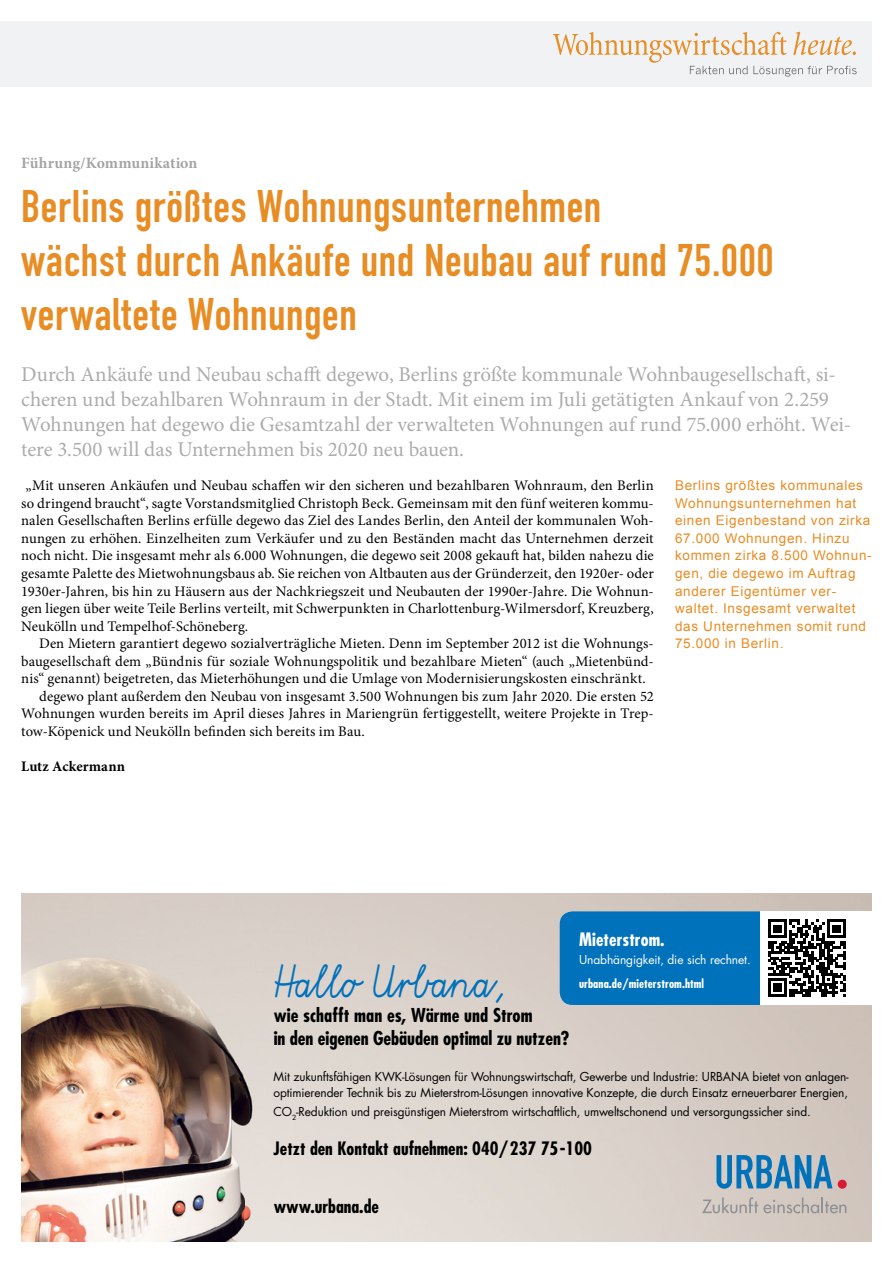
<style>
.page{position:relative;width:893px;height:1263px;background:#fff}
.page>*{position:absolute;margin:0;border:0;box-sizing:border-box;transform-origin:0 0}
.t1{font:45px/54px "DIN Engschrift";letter-spacing:.015em;color:#e88c24}
.t2{font:39.3px "Gruenewald VA";color:#0071bb;scale:.9 1}
.t3{font:21px/25.2px "Minion Pro";letter-spacing:-.005em;color:#acacac}
.t4{font:700 condensed 18.6px/22.8px "Futura Std";letter-spacing:-.005em;color:#000}
.t5{font:700 condensed 18px "Futura Std";color:#000}
.t6{font:700 condensed 18px "Futura Std";letter-spacing:.005em;color:#fff}
.t7{font:700 15.75px "Minion Pro";letter-spacing:.01em;color:#a4a4a4}
.t8{font:14.7px/17.5px "Minion Pro";letter-spacing:.005em;color:#000;text-align:justify}
.t9{font:700 14.7px "Minion Pro";letter-spacing:.005em;color:#000}
.t10{font:13.5px/17.5px "Arial";letter-spacing:.05em;color:#e88c24}
.t11{font:12px/15.8px "Futura Std";letter-spacing:-.01em;color:#000}
.t12{font:12px "Futura Std";letter-spacing:-.01em;color:#fff}
.t13{font:700 condensed 12px "Futura Std";letter-spacing:.005em;color:#fff}
</style>
<div class="page">
<div style="left:0;top:21px;width:872px;height:66px;background:#f1f2f3"></div>
<svg style="left:553px;top:32px;width:304px;height:45px"></svg>
<img style="left:21px;top:894px;width:851px;height:348px">
<svg style="left:716px;top:1155px;width:116px;height:34px;background:#659bbe"></svg>
<div style="left:838px;top:1180px;width:9px;height:9px;background:#da1a35;border-radius:50%"></div>
<svg style="left:702px;top:1197px;width:144px;height:16px;background:#c3bcb6"></svg>
<div style="left:760px;top:911px;width:112px;height:94px;background:#fff"></div>
<svg style="left:560px;top:911px;width:286px;height:94px"></svg>
<hr style="left:827px;top:919px;width:19px;height:3px;background:#000">
<p class="t7" style="left:21px;top:152px;width:178px">Führung/Kommunikation</p>
<h1 class="t1" style="left:21px;top:180px;width:754px">Berlins größtes Wohnungsunternehmen<br>wächst durch Ankäufe und Neubau auf rund 75.000 verwaltete Wohnungen</h1>
<p class="t3" style="left:21px;top:361px;width:831px">Durch Ankäufe und Neubau schafft degewo, Berlins größte kommunale Wohnbaugesellschaft, si&shy;cheren und bezahlbaren Wohnraum in der Stadt. Mit einem im Juli getätigten Ankauf von 2.259<br>Wohnungen hat degewo die Gesamtzahl der verwalteten Wohnungen auf rund 75.000 erhöht. Wei&shy;tere 3.500 will das Unternehmen bis 2020 neu bauen.</p>
<p class="t8" style="left:21px;top:477px;width:634px">„Mit unseren Ankäufen und Neubau schaffen wir den sicheren und bezahlbaren Wohnraum, den Berlin so dringend braucht“, sagte Vorstandsmitglied Christoph Beck. Gemeinsam mit den fünf weiteren kommu&shy;nalen Gesellschaften Berlins erfülle degewo das Ziel des Landes Berlin, den Anteil der kommunalen Woh&shy;nungen zu erhöhen. Einzelheiten zum Verkäufer und zu den Beständen macht das Unternehmen derzeit noch nicht. Die insgesamt mehr als 6.000 Wohnungen, die degewo seit 2008 gekauft hat, bilden nahezu die gesamte Palette des Mietwohnungsbaus ab. Sie reichen von Altbauten aus der Gründerzeit, den 1920er- oder 1930er-Jahren, bis hin zu Häusern aus der Nachkriegszeit und Neubauten der 1990er-Jahre. Die Wohnun&shy;gen liegen über weite Teile Berlins verteilt, mit Schwerpunkten in Charlottenburg-Wilmersdorf, Kreuzberg, Neukölln und Tempelhof-Schöneberg.</p>
<p class="t8" style="left:39px;top:635px;width:616px">Den Mietern garantiert degewo sozialverträgliche Mieten. Denn im September 2012 ist die Wohnungs-</p>
<p class="t8" style="left:21px;top:652px;width:634px">baugesellschaft dem „Bündnis für soziale Wohnungspolitik und bezahlbare Mieten“ (auch „Mietenbünd-</p>
<p class="t8" style="left:21px;top:670px;width:626px">nis“ genannt) beigetreten, das Mieterhöhungen und die Umlage von Modernisierungskosten einschränkt.</p>
<p class="t8" style="left:39px;top:687px;width:616px">degewo plant außerdem den Neubau von insgesamt 3.500 Wohnungen bis zum Jahr 2020. Die ersten 52</p>
<p class="t8" style="left:21px;top:705px;width:634px">Wohnungen wurden bereits im April dieses Jahres in Mariengrün fertiggestellt, weitere Projekte in Trep-</p>
<p class="t8" style="left:21px;top:723px;width:345px">tow-Köpenick und Neukölln befinden sich bereits im Bau.</p>
<p class="t9" style="left:21px;top:756px;width:105px">Lutz Ackermann</p>
<p class="t10" style="left:675px;top:477px;width:198px">Berlins größtes kommunales<br>Wohnungsunternehmen hat einen Eigenbestand von zirka<br>67.000 Wohnungen. Hinzu kommen zirka 8.500 Wohnun&shy;gen, die degewo im Auftrag anderer Eigentümer ver&shy;waltet. Insgesamt verwaltet das Unternehmen somit rund<br>75.000 in Berlin.</p>
<h2 class="t2" style="left:272px;top:962px;width:259px">Hallo Urbana,</h2>
<p class="t4" style="left:274px;top:1004px;width:297px">wie schafft man es, Wärme und Strom<br>in den eigenen Gebäuden optimal zu nutzen?</p>
<p class="t6" style="left:579px;top:928px;width:87px">Mieterstrom.</p>
<p class="t12" style="left:579px;top:952px;width:173px">Unabhängigkeit, die sich rechnet.</p>
<p class="t13" style="left:579px;top:976px;width:127px">urbana.de/mieterstrom.html</p>
<p class="t11" style="left:274px;top:1068px;width:577px">Mit zukunftsfähigen KWK-Lösungen für Wohnungswirtschaft, Gewerbe und Industrie: URBANA bietet von anlagen&shy;optimierender Technik bis zu Mieterstrom-Lösungen innovative Konzepte, die durch Einsatz erneuer barer Energien,</p>
<p class="t11" style="left:274px;top:1104px;width:539px">CO<sub>2</sub>-Reduktion und preisgünstigen Mieterstrom wirtschaftlich, umweltschonend und versorgungssicher sind.</p>
<p class="t5" style="left:274px;top:1137px;width:320px">Jetzt den Kontakt aufnehmen: 040/237 75-100</p>
<p class="t5" style="left:274px;top:1195px;width:107px">www.urbana.de</p>
</div>
